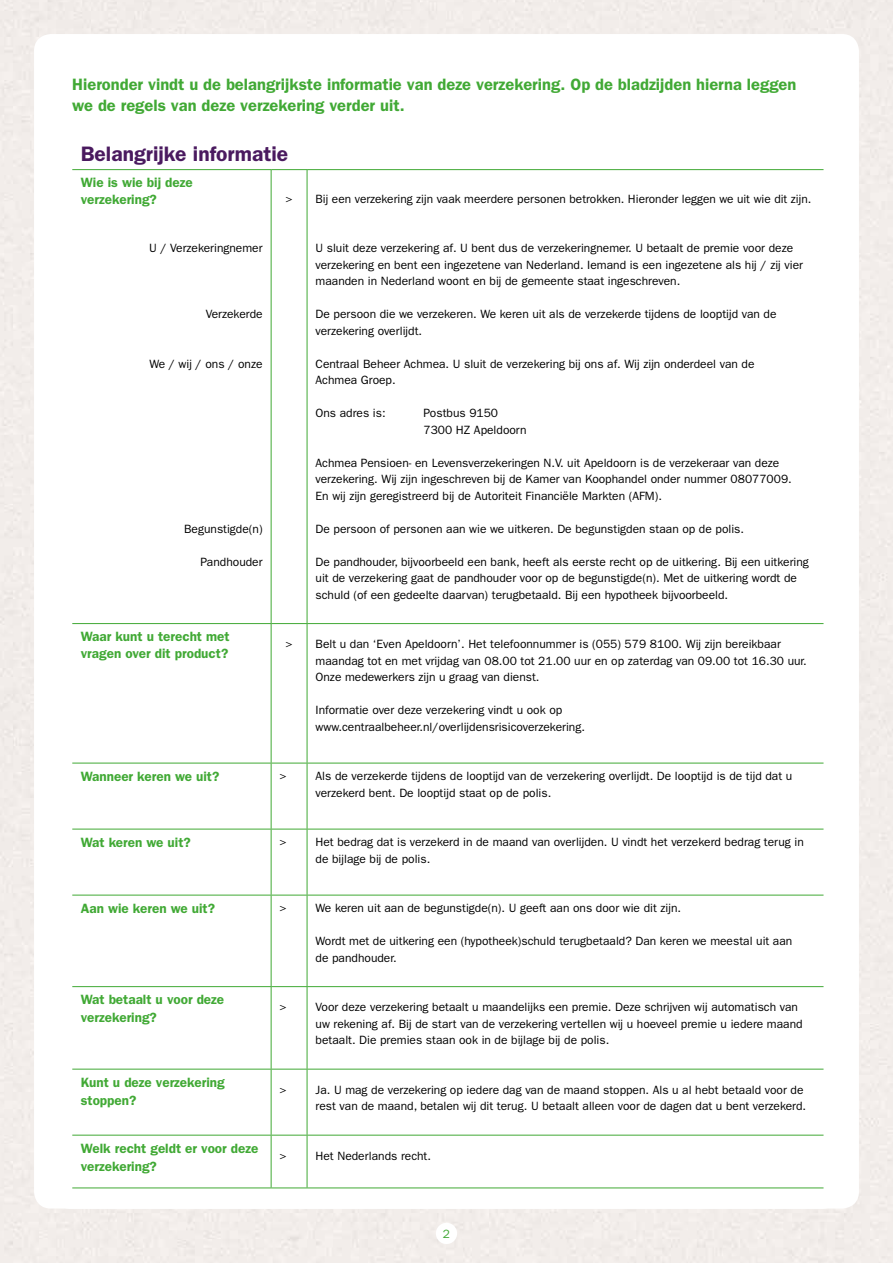
<style>
.page{position:relative;width:893px;height:1263px;background:#fff}
.page>*{position:absolute;margin:0;border:0;box-sizing:border-box;transform-origin:0 0}
.t1{font:600 21px "ITC Franklin Gothic Std";color:#4a1a5f}
.t2{font:600 16.5px/21px "ITC Franklin Gothic Std";color:#41a935}
.t3{font:600 13.5px/18px "ITC Franklin Gothic Std";color:#41a935}
.t4{font:12px/16.5px "ITC Franklin Gothic Std";color:#000}
.t5{font:12px "ITC Franklin Gothic Std";color:#41a935}
</style>
<div class="page">
<hr style="left:72px;top:169px;width:199px;height:1px;background:#41a935">
<hr style="left:271px;top:169px;width:36px;height:1px;background:#41a935">
<hr style="left:271px;top:170px;width:1px;height:453px;background:#41a935">
<hr style="left:307px;top:169px;width:516px;height:1px;background:#41a935">
<hr style="left:307px;top:170px;width:1px;height:453px;background:#41a935">
<hr style="left:72px;top:623px;width:199px;height:1px;background:#41a935">
<hr style="left:271px;top:623px;width:36px;height:1px;background:#41a935">
<hr style="left:271px;top:624px;width:1px;height:139px;background:#41a935">
<hr style="left:307px;top:623px;width:516px;height:1px;background:#41a935">
<hr style="left:307px;top:624px;width:1px;height:139px;background:#41a935">
<hr style="left:72px;top:763px;width:199px;height:1px;background:#41a935">
<hr style="left:271px;top:763px;width:36px;height:1px;background:#41a935">
<hr style="left:271px;top:763px;width:1px;height:66px;background:#41a935">
<hr style="left:307px;top:763px;width:516px;height:1px;background:#41a935">
<hr style="left:307px;top:763px;width:1px;height:66px;background:#41a935">
<hr style="left:72px;top:829px;width:199px;height:1px;background:#41a935">
<hr style="left:271px;top:829px;width:36px;height:1px;background:#41a935">
<hr style="left:271px;top:829px;width:1px;height:66px;background:#41a935">
<hr style="left:307px;top:829px;width:516px;height:1px;background:#41a935">
<hr style="left:307px;top:829px;width:1px;height:66px;background:#41a935">
<hr style="left:72px;top:895px;width:199px;height:1px;background:#41a935">
<hr style="left:271px;top:895px;width:36px;height:1px;background:#41a935">
<hr style="left:271px;top:895px;width:1px;height:91px;background:#41a935">
<hr style="left:307px;top:895px;width:516px;height:1px;background:#41a935">
<hr style="left:307px;top:895px;width:1px;height:91px;background:#41a935">
<hr style="left:72px;top:986px;width:199px;height:1px;background:#41a935">
<hr style="left:271px;top:986px;width:36px;height:1px;background:#41a935">
<hr style="left:271px;top:987px;width:1px;height:82px;background:#41a935">
<hr style="left:307px;top:986px;width:516px;height:1px;background:#41a935">
<hr style="left:307px;top:987px;width:1px;height:82px;background:#41a935">
<hr style="left:72px;top:1069px;width:199px;height:1px;background:#41a935">
<hr style="left:271px;top:1069px;width:36px;height:1px;background:#41a935">
<hr style="left:271px;top:1069px;width:1px;height:66px;background:#41a935">
<hr style="left:307px;top:1069px;width:516px;height:1px;background:#41a935">
<hr style="left:307px;top:1069px;width:1px;height:66px;background:#41a935">
<hr style="left:72px;top:1135px;width:199px;height:1px;background:#41a935">
<hr style="left:271px;top:1135px;width:36px;height:1px;background:#41a935">
<hr style="left:271px;top:1135px;width:1px;height:52px;background:#41a935">
<hr style="left:307px;top:1135px;width:516px;height:1px;background:#41a935">
<hr style="left:307px;top:1135px;width:1px;height:52px;background:#41a935">
<hr style="left:72px;top:1187px;width:199px;height:1px;background:#41a935">
<hr style="left:271px;top:1187px;width:36px;height:1px;background:#41a935">
<hr style="left:307px;top:1187px;width:516px;height:1px;background:#41a935">
<h2 class="t2" style="left:72px;top:74px;width:726px">Hieronder vindt u de belangrijkste informatie van deze verzekering. Op de bladzijden hierna leggen we de regels van deze verzekering verder uit.</h2>
<h1 class="t1" style="left:81px;top:141px;width:209px">Belangrijke informatie</h1>
<p class="t3" style="left:81px;top:175px;width:114px;line-height:16.5px">Wie is wie bij deze verzekering?</p>
<p class="t4" style="left:149px;top:240px;width:115px">U / Verzekeringnemer</p>
<p class="t4" style="left:285px;top:190px;width:527px">&gt; Bij een verzekering zijn vaak meerdere personen betrokken. Hieronder leggen we uit wie dit zijn.</p>
<p class="t4" style="left:316px;top:240px;width:489px">U sluit deze verzekering af. U bent dus de verzekeringnemer. U betaalt de premie voor deze verzekering en bent een ingezetene van Nederland. Iemand is een ingezetene als hij / zij vier maanden in Nederland woont en bij de gemeente staat ingeschreven.</p>
<p class="t4" style="left:316px;top:306px;width:462px">De persoon die we verzekeren. We keren uit als de verzekerde tijdens de looptijd van de verzekering overlijdt.</p>
<p class="t4" style="left:316px;top:355px;width:440px">Centraal Beheer Achmea. U sluit de verzekering bij ons af. Wij zijn onderdeel van de<br>Achmea Groep.</p>
<p class="t4" style="left:316px;top:405px;width:72px">Ons adres is:</p>
<p class="t4" style="left:424px;top:405px;width:104px">Postbus 9150<br>7300 HZ Apeldoorn</p>
<p class="t4" style="left:316px;top:454px;width:478px">Achmea Pensioen- en Levensverzekeringen N.V. uit Apeldoorn is de verzekeraar van deze verzekering. Wij zijn ingeschreven bij de Kamer van Koophandel onder nummer 08077009.<br>En wij zijn geregistreerd bij de Autoriteit Financiële Markten (AFM).</p>
<p class="t4" style="left:316px;top:520px;width:430px">De persoon of personen aan wie we uitkeren. De begunstigden staan op de polis.</p>
<p class="t4" style="left:316px;top:553px;width:495px">De pandhouder, bijvoorbeeld een bank, heeft als eerste recht op de uitkering. Bij een uitkering uit de verzekering gaat de pandhouder voor op de begunstigde(n). Met de uitkering wordt de schuld (of een gedeelte daarvan) terugbetaald. Bij een hypotheek bijvoorbeeld.</p>
<p class="t4" style="left:206px;top:306px;width:58px">Verzekerde</p>
<p class="t4" style="left:149px;top:355px;width:115px">We / wij / ons / onze</p>
<p class="t4" style="left:184px;top:520px;width:80px">Begunstigde(n)</p>
<p class="t4" style="left:201px;top:553px;width:64px">Pandhouder</p>
<p class="t3" style="left:81px;top:628px;width:150px;line-height:16.5px">Waar kunt u terecht met vragen over dit product?</p>
<p class="t4" style="left:316px;top:636px;width:493px;text-indent:-30px">&gt; Belt u dan ‘Even Apeldoorn’. Het telefoonnummer is (055) 579 8100. Wij zijn bereikbaar maandag tot en met vrijdag van 08.00 tot 21.00 uur en op zaterdag van 09.00 tot 16.30 uur.<br>Onze medewerkers zijn u graag van dienst.</p>
<p class="t4" style="left:316px;top:702px;width:271px">Informatie over deze verzekering vindt u ook op www.centraalbeheer.nl/overlijdensrisicoverzekering.</p>
<p class="t3" style="left:81px;top:767px;width:140px">Wanneer keren we uit?</p>
<p class="t4" style="left:316px;top:768px;width:478px;text-indent:-36px">&gt; Als de verzekerde tijdens de looptijd van de verzekering overlijdt. De looptijd is de tijd dat u verzekerd bent. De looptijd staat op de polis.</p>
<p class="t3" style="left:81px;top:833px;width:111px">Wat keren we uit?</p>
<p class="t4" style="left:316px;top:834px;width:490px;text-indent:-36px">&gt; Het bedrag dat is verzekerd in de maand van overlijden. U vindt het verzekerd bedrag terug in de bijlage bij de polis.</p>
<p class="t3" style="left:81px;top:899px;width:136px">Aan wie keren we uit?</p>
<p class="t4" style="left:280px;top:900px;width:403px">&gt; We keren uit aan de begunstigde(n). U geeft aan ons door wie dit zijn.</p>
<p class="t4" style="left:316px;top:933px;width:478px">Wordt met de uitkering een (hypotheek)schuld terugbetaald? Dan keren we meestal uit aan de pandhouder.</p>
<p class="t3" style="left:81px;top:991px;width:145px">Wat betaalt u voor deze verzekering?</p>
<p class="t4" style="left:316px;top:999px;width:489px;text-indent:-36px">&gt; Voor deze verzekering betaalt u maandelijks een premie. Deze schrijven wij automatisch van uw rekening af. Bij de start van de verzekering vertellen wij u hoeveel premie u iedere maand betaalt. Die premies staan ook in de bijlage bij de polis.</p>
<p class="t3" style="left:81px;top:1073px;width:145px">Kunt u deze verzekering stoppen?</p>
<p class="t4" style="left:280px;top:1081px;width:528px;text-align:right">&gt; Ja. U mag de verzekering op iedere dag van de maand stoppen. Als u al hebt betaald voor de rest van de maand, betalen wij dit terug. U betaalt alleen voor de dagen dat u bent verzekerd.</p>
<p class="t3" style="left:81px;top:1139px;width:179px">Welk recht geldt er voor deze verzekering?</p>
<p class="t4" style="left:280px;top:1147px;width:153px">&gt; Het Nederlands recht.</p>
<p class="t5" style="left:443px;top:1227px;width:9px">2</p>
</div>
